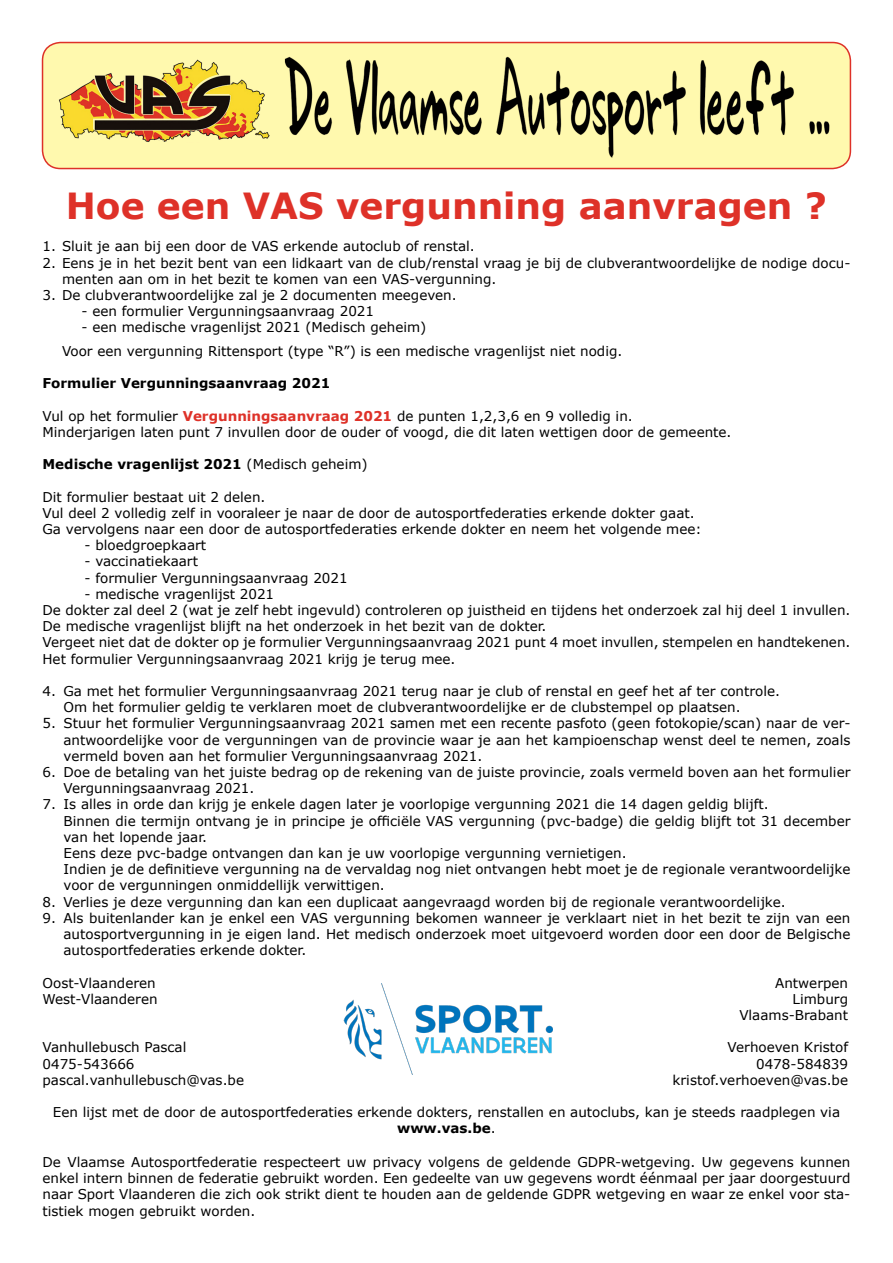
<style>
.page{position:relative;width:893px;height:1263px;background:#fff}
.page>*{position:absolute;margin:0;border:0;box-sizing:border-box;transform-origin:0 0}
.t1{font:700 36px "Verdana";color:#de3128}
.t2{font:13.5px/16.2px "Verdana";color:#000}
.t3{font:700 13.5px "Verdana";color:#000}
.s1{font-weight:700;color:#de3128}
.s2{font-weight:400}
.s3{font-weight:700}
</style>
<div class="page">
<img style="left:343px;top:983px;width:210px;height:92px">
<img style="left:43px;top:43px;width:807px;height:126px">
<div style="left:42px;top:42px;width:809px;height:127px;border:2px solid #de3128;border-radius:18px"></div>
<h1 class="t1" style="left:66px;top:183px;width:763px">Hoe een VAS vergunning aanvragen ?</h1>
<p class="t2" style="left:43px;top:238px;width:434px">1. Sluit je aan bij een door de VAS erkende autoclub of renstal.</p>
<p class="t2" style="left:62px;top:254px;width:790px;text-indent:-19px">2. Eens je in het bezit bent van een lidkaart van de club/renstal vraag je bij de clubverantwoordelijke de nodige docu&shy;menten aan om in het bezit te komen van een VAS-vergunning.</p>
<p class="t2" style="left:43px;top:287px;width:416px">3. De clubverantwoordelijke zal je 2 documenten meegeven.</p>
<p class="t2" style="left:82px;top:303px;width:294px">- een formulier Vergunningsaanvraag 2021</p>
<p class="t2" style="left:62px;top:316px;width:562px;line-height:23.4px;text-indent:20px">- een medische vragenlijst 2021 (Medisch geheim)<br>Voor een vergunning Rittensport (type “R”) is een medische vragenlijst niet nodig.</p>
<p class="t3" style="left:43px;top:375px;width:289px">Formulier Vergunningsaanvraag 2021</p>
<p class="t2" style="left:43px;top:407px;width:690px">Vul op het formulier <span class="s1">Vergunningsaanvraag 2021</span> de punten 1,2,3,6 en 9 volledig in.<br>Minderjarigen laten punt 7 invullen door de ouder of voogd, die dit laten wettigen door de gemeente.</p>
<p class="t3" style="left:43px;top:456px;width:327px">Medische vragenlijst 2021 <span class="s2">(Medisch geheim)</span></p>
<p class="t2" style="left:43px;top:488px;width:661px">Dit formulier bestaat uit 2 delen.<br>Vul deel 2 volledig zelf in vooraleer je naar de door de autosportfederaties erkende dokter gaat.<br>Ga vervolgens naar een door de autosportfederaties erkende dokter en neem het volgende mee:</p>
<p class="t2" style="left:85px;top:537px;width:123px">- bloedgroepkaart</p>
<p class="t2" style="left:85px;top:553px;width:115px">- vaccinatiekaart</p>
<p class="t2" style="left:85px;top:569px;width:265px">- formulier Vergunningsaanvraag 2021</p>
<p class="t2" style="left:43px;top:586px;width:809px;text-indent:42px">- medische vragenlijst 2021<br>De dokter zal deel 2 (wat je zelf hebt ingevuld) controleren op juistheid en tijdens het onderzoek zal hij deel 1 invullen.<br>De medische vragenlijst blijft na het onderzoek in het bezit van de dokter.<br>Vergeet niet dat de dokter op je formulier Vergunningsaanvraag 2021 punt 4 moet invullen, stempelen en handtekenen.<br>Het formulier Vergunningsaanvraag 2021 krijg je terug mee.</p>
<p class="t2" style="left:64px;top:683px;width:718px;text-indent:-21px">4. Ga met het formulier Vergunningsaanvraag 2021 terug naar je club of renstal en geef het af ter controle.<br>Om het formulier geldig te verklaren moet de clubverantwoordelijke er de clubstempel op plaatsen.</p>
<p class="t2" style="left:64px;top:715px;width:788px;text-align:justify;text-indent:-21px">5. Stuur het formulier Vergunningsaanvraag 2021 samen met een recente pasfoto (geen fotokopie/scan) naar de ver&shy;antwoordelijke voor de vergunningen van de provincie waar je aan het kampioenschap wenst deel te nemen, zoals vermeld boven aan het formulier Vergunningsaanvraag 2021.</p>
<p class="t2" style="left:64px;top:764px;width:788px;text-indent:-21px">6. Doe de betaling van het juiste bedrag op de rekening van de juiste provincie, zoals vermeld boven aan het formulier<br>Vergunningsaanvraag 2021.</p>
<p class="t2" style="left:64px;top:796px;width:788px;text-indent:-21px">7. Is alles in orde dan krijg je enkele dagen later je voorlopige vergunning 2021 die 14 dagen geldig blijft.<br>Binnen die termijn ontvang je in principe je officiële VAS vergunning (pvc-badge) die geldig blijft tot 31 december van het lopende jaar.<br>Eens deze pvc-badge ontvangen dan kan je uw voorlopige vergunning vernietigen.<br>Indien je de definitieve vergunning na de vervaldag nog niet ontvangen hebt moet je de regionale verantwoordelijke voor de vergunningen onmiddellijk verwittigen.</p>
<p class="t2" style="left:43px;top:893px;width:745px">8. Verlies je deze vergunning dan kan een duplicaat aangevraagd worden bij de regionale verantwoordelijke.</p>
<p class="t2" style="left:64px;top:910px;width:788px;text-align:justify;text-indent:-21px">9. Als buitenlander kan je enkel een VAS vergunning bekomen wanneer je verklaart niet in het bezit te zijn van een autosportvergunning in je eigen land. Het medisch onderzoek moet uitgevoerd worden door een door de Belgische autosportfederaties erkende dokter.</p>
<p class="t2" style="left:43px;top:974px;width:115px">Oost-Vlaanderen</p>
<p class="t2" style="left:775px;top:974px;width:74px">Antwerpen</p>
<p class="t2" style="left:43px;top:991px;width:117px">West-Vlaanderen</p>
<p class="t2" style="left:739px;top:991px;width:110px;text-align:right">Limburg<br>Vlaams-Brabant</p>
<p class="t2" style="left:43px;top:1039px;width:145px">Vanhullebusch Pascal</p>
<p class="t2" style="left:728px;top:1039px;width:122px">Verhoeven Kristof</p>
<p class="t2" style="left:43px;top:1055px;width:93px">0475-543666</p>
<p class="t2" style="left:756px;top:1055px;width:93px">0478-584839</p>
<p class="t2" style="left:43px;top:1072px;width:203px">pascal.vanhullebusch@vas.be</p>
<p class="t2" style="left:673px;top:1072px;width:177px">kristof.verhoeven@vas.be</p>
<p class="t2" style="left:53px;top:1104px;width:789px;text-align:center">Een lijst met de door de autosportfederaties erkende dokters, renstallen en autoclubs, kan je steeds raadplegen via <span class="s3">www.vas.be</span>.</p>
<p class="t2" style="left:43px;top:1154px;width:809px;text-align:justify">De Vlaamse Autosportfederatie respecteert uw privacy volgens de geldende GDPR-wetgeving. Uw gegevens kunnen enkel intern binnen de federatie gebruikt worden. Een gedeelte van uw gegevens wordt éénmaal per jaar doorgestuurd naar Sport Vlaanderen die zich ook strikt dient te houden aan de geldende GDPR wetgeving en waar ze enkel voor sta&shy;tistiek mogen gebruikt worden.</p>
</div>
